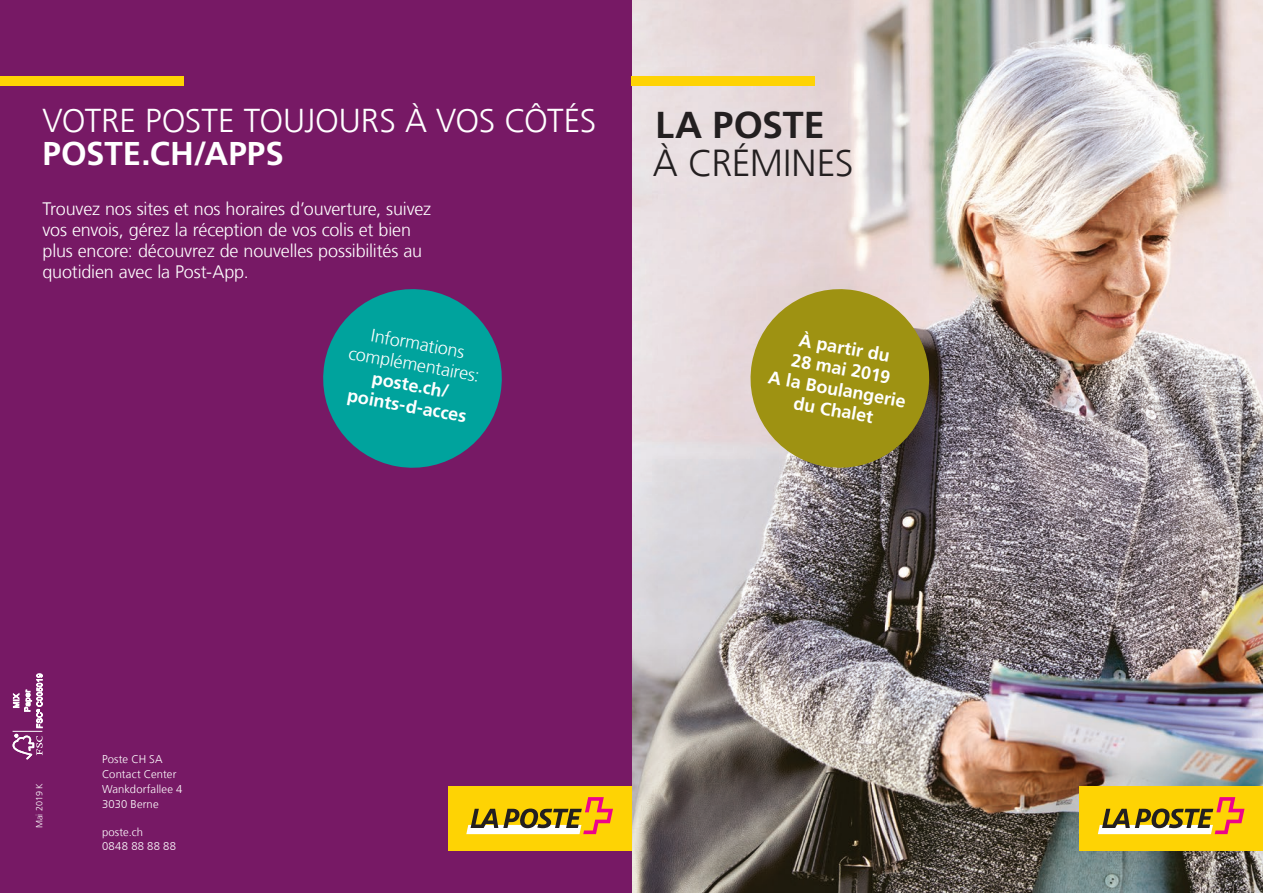
<style>
.page{position:relative;width:1263px;height:893px;background:#fff}
.page>*{position:absolute;margin:0;border:0;box-sizing:border-box;transform-origin:0 0}
.t1{font:300 37.5px "Frutiger";letter-spacing:-.01em;color:#231f20}
.t2{font:700 37.5px "Frutiger";color:#231f20}
.t3{font:300 33px "Frutiger";letter-spacing:-.01em;color:#fff}
.t4{font:700 33px "Frutiger";color:#fff}
.t5{font:300 18px/21px "Frutiger";letter-spacing:-.01em;color:#fff}
.t6{font:700 18px/21px "Frutiger";color:#fff;text-align:center}
.t7{font:300 11.25px/14.9px "Frutiger";letter-spacing:.01em;color:#fff}
.t8{font:300 11.25px/14.9px "Frutiger";letter-spacing:.03em;color:#fff}
.t9{font:300 9px "Frutiger";color:#fff}
</style>
<div class="page">
<img style="left:631px;top:0;width:632px;height:893px">
<div style="left:0;top:0;width:631px;height:893px;background:#771965"></div>
<div style="left:631px;top:77px;width:184px;height:9px;background:#fed304"></div>
<div style="left:0;top:77px;width:184px;height:9px;background:#fed304"></div>
<div style="left:1079px;top:787px;width:184px;height:63px;background:#fed304"></div>
<svg style="left:1098px;top:797px;width:146px;height:37px"></svg>
<div style="left:448px;top:787px;width:183px;height:63px;background:#fed304"></div>
<svg style="left:466px;top:797px;width:147px;height:37px"></svg>
<svg style="left:743px;top:282px;width:193px;height:193px;background:#a49843"></svg>
<svg style="left:13px;top:674px;width:30px;height:85px"></svg>
<svg style="left:323px;top:289px;width:179px;height:179px"></svg>
<h2 class="t3" style="left:43px;top:101px;width:555px">VOTRE POSTE TOUJOURS À VOS CÔTÉS</h2>
<h2 class="t4" style="left:43px;top:134px;width:243px">POSTE.CH/APPS</h2>
<p class="t5" style="left:43px;top:199px;width:390px">Trouvez nos sites et nos horaires d’ouverture, suivez vos envois, gérez la réception de vos colis et bien plus encore: découvrez de nouvelles possibilités au quotidien avec la Post-App.</p>
<p class="t5" style="left:354px;top:322px;width:134px;text-align:center;rotate:10deg">Informations complémentaires:</p>
<p class="t6" style="left:353px;top:364px;width:122px;rotate:10deg">poste.ch/ points-d-acces</p>
<h1 class="t2" style="left:655px;top:103px;width:171px">LA POSTE</h1>
<h1 class="t1" style="left:653px;top:141px;width:202px">À CRÉMINES</h1>
<p class="t6" style="left:778px;top:325px;width:141px;rotate:10deg">À partir du<br>28 mai 2019<br>A la Boulangerie du Chalet</p>
<p class="t9" style="left:34px;top:828px;width:46px;rotate:-90deg">Mai 2019 K</p>
<p class="t7" style="left:102px;top:752px;width:82px">Poste CH SA<br>Contact Center<br>Wankdorfallee 4<br>3030 Berne</p>
<p class="t8" style="left:102px;top:824px;width:76px">poste.ch<br>0848 88 88 88</p>
</div>
